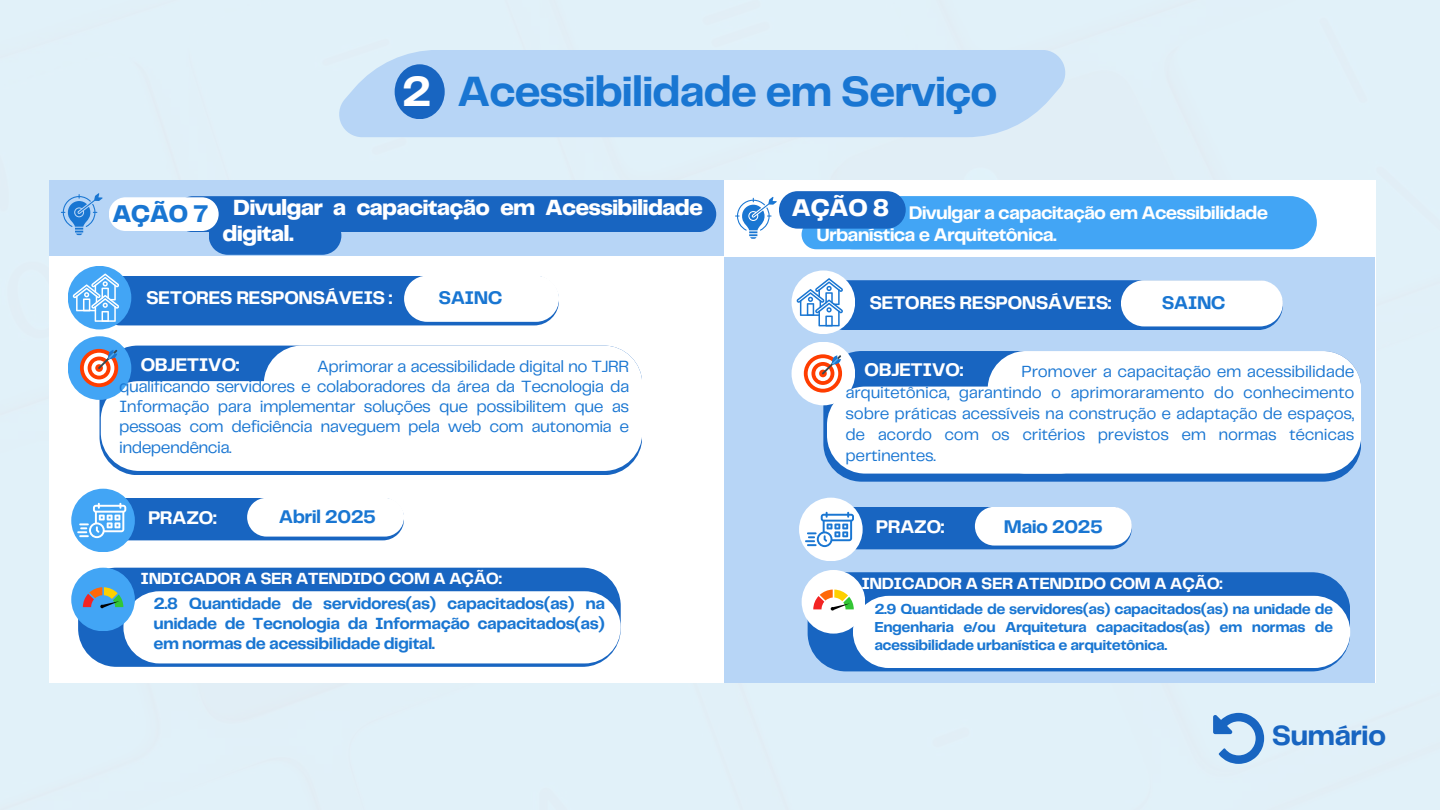
<style>
.page{position:relative;width:1440px;height:810px;background:#fff}
.page>*{position:absolute;margin:0;border:0;box-sizing:border-box;transform-origin:0 0}
.t1{font:700 44px "Telegraf";letter-spacing:-.03em;color:#1976d2}
.t2{font:700 29px "Telegraf";letter-spacing:-.03em;color:#1865c1}
.t3{font:800 25.1px "Telegraf";color:#fff}
.t4{font:800 22.9px/25.5px "Telegraf";letter-spacing:-.035em;color:#fff}
.t5{font:700 19.1px "Telegraf";letter-spacing:-.03em;color:#fff}
.t6{font:700 19.1px "Telegraf";letter-spacing:-.03em;color:#1976d2}
.t7{font:700 19px/21.8px "Telegraf";letter-spacing:-.04em;color:#fff}
.t8{font:16.9px/20.2px "Telegraf";letter-spacing:-.03em;color:#1976d2;text-align:justify}
.t9{font:16.8px/21px "Telegraf";letter-spacing:-.015em;color:#1976d2;text-align:justify}
.t10{font:700 16.8px/20.2px "Telegraf";letter-spacing:-.03em;color:#1976d2;text-align:justify}
.t11{font:700 16.8px "Telegraf";letter-spacing:-.03em;color:#fff}
.t12{font:700 15px/18px "Telegraf";letter-spacing:-.03em;color:#1976d2;text-align:justify}
.s1{color:#fff}
.s2{font-size:25.1px;color:#1976d2}
</style>
<div class="page">
<svg style="left:1213px;top:713px;width:51px;height:51px;background:#8bb5e1"></svg>
<div style="left:49px;top:180px;width:675px;height:76px;background:#b7d5f6"></div>
<div style="left:724px;top:256px;width:651px;height:427px;background:#b7d5f6"></div>
<svg style="left:61px;top:193px;width:42px;height:42px"></svg>
<div style="left:175px;top:196px;width:541px;height:36px;background:#1865c1;border-radius:18px"></div>
<svg style="left:109px;top:197px;width:232px;height:58px"></svg>
<div style="left:96px;top:276px;width:463px;height:49px;background:#1865c1;border-radius:25px"></div>
<div style="left:68px;top:266px;width:63px;height:64px;background:#42a5f5;border-radius:50%"></div>
<svg style="left:73px;top:274px;width:46px;height:48px"></svg>
<div style="left:404px;top:276px;width:155px;height:46px;background:#fff"></div>
<div style="left:100px;top:346px;width:542px;height:129px;background:#1865c1;border-radius:38px"></div>
<div style="left:101px;top:381px;width:273px;height:90px;background:#fff;border-radius:38px"></div>
<div style="left:68px;top:336px;width:63px;height:64px;background:#42a5f5;border-radius:50%"></div>
<svg style="left:80px;top:349px;width:38px;height:38px"></svg>
<svg style="left:84px;top:350px;width:33px;height:33px"></svg>
<div style="left:264px;top:346px;width:378px;height:125px;background:#fff;border-radius:38px"></div>
<div style="left:71px;top:489px;width:64px;height:63px;background:#42a5f5;border-radius:50%"></div>
<svg style="left:77px;top:498px;width:327px;height:42px"></svg>
<div style="left:78px;top:568px;width:543px;height:99px;background:#1865c1;border-radius:38px"></div>
<div style="left:123px;top:591px;width:498px;height:72px;background:#fff;border-radius:36px"></div>
<div style="left:71px;top:568px;width:64px;height:63px;background:#42a5f5;border-radius:50%"></div>
<svg style="left:83px;top:587px;width:40px;height:21px"></svg>
<svg style="left:735px;top:197px;width:42px;height:42px"></svg>
<div style="left:827px;top:196px;width:490px;height:53px;background:#42a5f5;border-radius:27px"></div>
<div style="left:802px;top:220px;width:270px;height:29px;background:#42a5f5;border-radius:15px"></div>
<div style="left:779px;top:191px;width:127px;height:38px;background:#1865c1;border-radius:19px"></div>
<div style="left:820px;top:280px;width:463px;height:50px;background:#1865c1;border-radius:25px"></div>
<div style="left:792px;top:270px;width:63px;height:64px;background:#fff;border-radius:50%"></div>
<svg style="left:797px;top:278px;width:46px;height:48px"></svg>
<svg style="left:1121px;top:280px;width:162px;height:46px;background:#f4f8fc"></svg>
<div style="left:823px;top:351px;width:538px;height:131px;background:#1865c1;border-radius:38px"></div>
<div style="left:827px;top:387px;width:270px;height:87px;background:#fff;border-radius:38px"></div>
<div style="left:792px;top:342px;width:63px;height:63px;background:#fff;border-radius:50%"></div>
<svg style="left:804px;top:354px;width:38px;height:39px"></svg>
<svg style="left:808px;top:355px;width:33px;height:34px"></svg>
<div style="left:988px;top:351px;width:373px;height:123px;background:#fff;border-radius:38px"></div>
<div style="left:799px;top:498px;width:64px;height:63px;background:#fff;border-radius:50%"></div>
<svg style="left:805px;top:507px;width:327px;height:42px;background:#97bae4"></svg>
<div style="left:808px;top:572px;width:542px;height:99px;background:#1865c1;border-radius:38px"></div>
<div style="left:853px;top:596px;width:497px;height:72px;background:#fff;border-radius:36px"></div>
<div style="left:802px;top:570px;width:63px;height:64px;background:#fff;border-radius:50%"></div>
<svg style="left:813px;top:590px;width:41px;height:21px"></svg>
<div style="left:339px;top:50px;width:726px;height:87px;background:#b7d5f6"></div>
<div style="left:395px;top:64px;width:50px;height:55px;background:#1865c1;border-radius:50%"></div>
<h1 class="t1" style="left:402px;top:72px;width:598px"><span class="s1">2</span> Acessibilidade em Serviço</h1>
<h3 class="t4" style="left:223px;top:196px;width:482px;text-indent:-110px"><span class="s2">AÇÃO 7</span> Divulgar a capacitação em Acessibilidade digital.</h3>
<h3 class="t3" style="left:792px;top:197px;width:99px">AÇÃO 8</h3>
<p class="t7" style="left:816px;top:203px;width:453px;text-indent:92px">Divulgar a capacitação em Acessibilidade<br>Urbanística e Arquitetônica.</p>
<p class="t5" style="left:146px;top:289px;width:248px">SETORES RESPONSÁVEIS :</p>
<p class="t6" style="left:439px;top:289px;width:65px">SAINC</p>
<p class="t5" style="left:869px;top:294px;width:244px">SETORES RESPONSÁVEIS:</p>
<p class="t6" style="left:1162px;top:294px;width:65px">SAINC</p>
<p class="t5" style="left:140px;top:356px;width:100px">OBJETIVO:</p>
<p class="t8" style="left:119px;top:357px;width:512px;text-indent:198px">Aprimorar a acessibilidade digital no TJRR qualificando servidores e colaboradores da área da Tecnologia da Informação para implementar soluções que possibilitem que as pessoas com deficiência naveguem pela web com autonomia e independência.</p>
<p class="t5" style="left:864px;top:362px;width:100px">OBJETIVO:</p>
<p class="t9" style="left:846px;top:362px;width:510px;text-indent:176px">Promover a capacitação em acessibilidade arquitetônica, garantindo o aprimoraramento do conhecimento sobre práticas acessíveis na construção e adaptação de espaços, de acordo com os critérios previstos em normas técnicas pertinentes.</p>
<p class="t5" style="left:148px;top:509px;width:70px">PRAZO:</p>
<p class="t6" style="left:279px;top:508px;width:98px">Abril 2025</p>
<p class="t5" style="left:876px;top:518px;width:70px">PRAZO:</p>
<p class="t6" style="left:1004px;top:518px;width:100px">Maio 2025</p>
<p class="t11" style="left:141px;top:571px;width:363px">INDICADOR A SER ATENDIDO COM A AÇÃO:</p>
<p class="t10" style="left:153px;top:594px;width:453px">2.8 Quantidade de servidores(as) capacitados(as) na unidade de Tecnologia da Informação capacitados(as) em normas de acessibilidade digital.</p>
<p class="t11" style="left:862px;top:577px;width:363px">INDICADOR A SER ATENDIDO COM A AÇÃO:</p>
<p class="t12" style="left:874px;top:601px;width:460px">2.9 Quantidade de servidores(as) capacitados(as) na unidade de Engenharia e/ou Arquitetura capacitados(as) em normas de acessibilidade urbanística e arquitetônica.</p>
<h2 class="t2" style="left:1272px;top:723px;width:116px">Sumário</h2>
</div>
